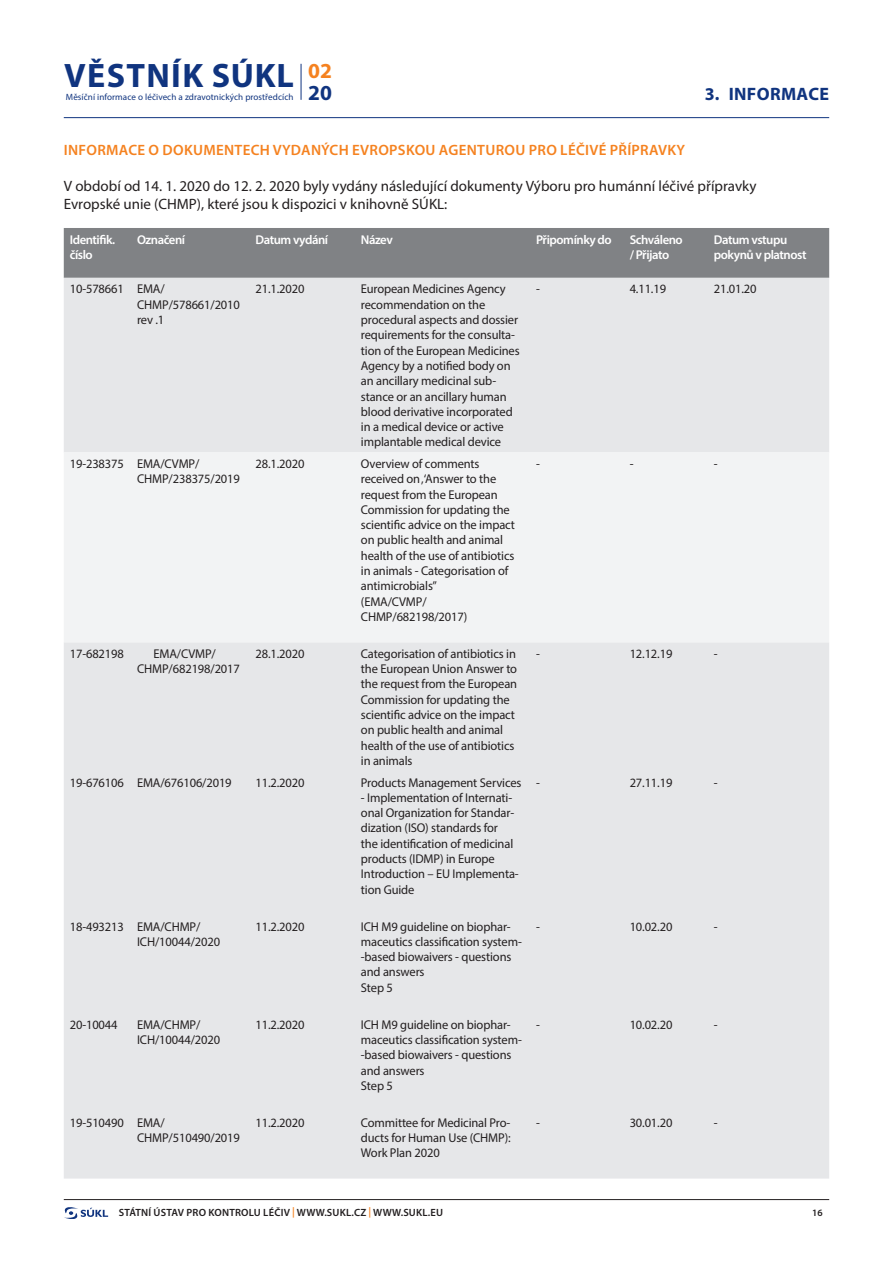
<style>
.page{position:relative;width:893px;height:1263px;background:#fff}
.page>*{position:absolute;margin:0;border:0;box-sizing:border-box;transform-origin:0 0}
.t1{font:700 34.05px "Myriad Pro";letter-spacing:.04em;color:#10347f}
.t2{font:700 21.45px "Myriad Pro";color:#f58220}
.t3{font:700 21.45px "Myriad Pro";color:#10347f}
.t4{font:700 18px "Myriad Pro";letter-spacing:.02em;color:#10347f}
.t5{font:15px/18px "Myriad Pro";color:#231f20}
.t6{font:600 15px "Myriad Pro";letter-spacing:.02em;color:#f58220}
.t7{font:12.75px/15.3px "Myriad Pro";letter-spacing:-.01em;color:#231f20}
.t8{font:600 12.75px/15.3px "Myriad Pro";letter-spacing:-.035em;color:#fff}
.t9{font:600 10.5px "Myriad Pro";letter-spacing:.02em;color:#231f20}
.t10{font:600 9.75px "Myriad Pro";color:#231f20}
.t11{font:9.15px "Myriad Pro";letter-spacing:.01em;color:#10347f}
.s1{color:#f58220}
</style>
<div class="page">
<hr style="left:64px;top:1199px;width:765px;height:1px;background:#231f20">
<svg style="left:64px;top:1207px;width:44px;height:11px"></svg>
<hr style="left:64px;top:117px;width:765px;height:1px;background:#10347f">
<hr style="left:301px;top:64px;width:1px;height:36px;background:#10347f">
<div style="left:64px;top:228px;width:765px;height:50px;background:#808285"></div>
<div style="left:64px;top:278px;width:765px;height:900px;background:#e6e7e9"></div>
<div style="left:64px;top:452px;width:765px;height:190px;background:#f2f3f4"></div>
<h1 class="t1" style="left:64px;top:53px;width:231px">VĚSTNÍK SÚKL</h1>
<p class="t11" style="left:66px;top:91px;width:229px">Měsíční informace o léčivech a zdravotnických prostředcích</p>
<h2 class="t2" style="left:308px;top:57px;width:25px">02</h2>
<h2 class="t3" style="left:308px;top:78px;width:25px">20</h2>
<h3 class="t4" style="left:705px;top:82px;width:126px">3. INFORMACE</h3>
<p class="t6" style="left:64px;top:141px;width:623px">INFORMACE O DOKUMENTECH VYDANÝCH EVROPSKOU AGENTUROU PRO LÉČIVÉ PŘÍPRAVKY</p>
<p class="t5" style="left:64px;top:177px;width:694px">V období od 14. 1. 2020 do 12. 2. 2020 byly vydány následující dokumenty Výboru pro humánní léčivé přípravky<br>Evropské unie (CHMP), které jsou k dispozici v knihovně SÚKL:</p>
<p class="t8" style="left:70px;top:231px;width:47px">Identifik. číslo</p>
<p class="t8" style="left:137px;top:231px;width:50px">Označení</p>
<p class="t8" style="left:255px;top:231px;width:74px">Datum vydání</p>
<p class="t8" style="left:361px;top:231px;width:33px">Název</p>
<p class="t8" style="left:536px;top:231px;width:77px">Připomínky do</p>
<p class="t8" style="left:630px;top:231px;width:55px">Schváleno / Přijato</p>
<p class="t8" style="left:714px;top:231px;width:94px">Datum vstupu pokynů v platnost</p>
<p class="t7" style="left:137px;top:281px;width:104px;text-indent:-67px">10-578661 EMA/<br>CHMP/578661/2010 rev .1</p>
<p class="t7" style="left:255px;top:281px;width:51px">21.1.2020</p>
<p class="t7" style="left:361px;top:281px;width:160px">European Medicines Agency recommendation on the procedural aspects and dossier requirements for the consulta&shy;tion of the European Medicines<br>Agency by a notified body on an ancillary medicinal sub&shy;stance or an ancillary human blood derivative incorporated in a medical device or active implantable medical device</p>
<p class="t7" style="left:536px;top:281px;width:5px">-</p>
<p class="t7" style="left:630px;top:281px;width:38px">4.11.19</p>
<p class="t7" style="left:714px;top:281px;width:44px">21.01.20</p>
<p class="t7" style="left:137px;top:456px;width:104px;text-indent:-67px">19-238375 EMA/CVMP/<br>CHMP/238375/2019</p>
<p class="t7" style="left:255px;top:456px;width:51px">28.1.2020</p>
<p class="t7" style="left:361px;top:456px;width:156px">Overview of comments received on ‚‘Answer to the request from the European<br>Commission for updating the scientific advice on the impact on public health and animal health of the use of antibiotics in animals - Categorisation of antimicrobials”<br>(EMA/CVMP/<br>CHMP/682198/2017)</p>
<p class="t7" style="left:536px;top:456px;width:5px">-</p>
<p class="t7" style="left:630px;top:456px;width:5px">-</p>
<p class="t7" style="left:714px;top:456px;width:5px">-</p>
<p class="t7" style="left:70px;top:646px;width:56px">17-682198</p>
<p class="t7" style="left:137px;top:646px;width:104px;text-align:center">EMA/CVMP/<br>CHMP/682198/2017</p>
<p class="t7" style="left:255px;top:646px;width:51px">28.1.2020</p>
<p class="t7" style="left:361px;top:646px;width:158px">Categorisation of antibiotics in the European Union Answer to the request from the European<br>Commission for updating the scientific advice on the impact on public health and animal health of the use of antibiotics in animals</p>
<p class="t7" style="left:536px;top:646px;width:5px">-</p>
<p class="t7" style="left:630px;top:646px;width:44px">12.12.19</p>
<p class="t7" style="left:714px;top:646px;width:5px">-</p>
<p class="t7" style="left:70px;top:774px;width:163px">19-676106 EMA/676106/2019</p>
<p class="t7" style="left:255px;top:774px;width:51px">11.2.2020</p>
<p class="t7" style="left:361px;top:774px;width:162px">Products Management Services</p>
<p class="t7" style="left:361px;top:790px;width:159px">- Implementation of Internati&shy;onal Organization for Standar&shy;dization (ISO) standards for<br>the identification of medicinal products (IDMP) in Europe<br>Introduction – EU Implementa&shy;tion Guide</p>
<p class="t7" style="left:536px;top:774px;width:5px">-</p>
<p class="t7" style="left:630px;top:774px;width:44px">27.11.19</p>
<p class="t7" style="left:714px;top:774px;width:5px">-</p>
<p class="t7" style="left:137px;top:918px;width:85px;text-indent:-67px">18-493213 EMA/CHMP/<br>ICH/10044/2020</p>
<p class="t7" style="left:255px;top:918px;width:51px">11.2.2020</p>
<p class="t7" style="left:361px;top:918px;width:162px">ICH M9 guideline on biophar&shy;maceutics classification system--based biowaivers - questions and answers<br>Step 5</p>
<p class="t7" style="left:536px;top:918px;width:5px">-</p>
<p class="t7" style="left:630px;top:918px;width:44px">10.02.20</p>
<p class="t7" style="left:714px;top:918px;width:5px">-</p>
<p class="t7" style="left:70px;top:1016px;width:49px">20-10044</p>
<p class="t7" style="left:137px;top:1016px;width:85px">EMA/CHMP/<br>ICH/10044/2020</p>
<p class="t7" style="left:255px;top:1016px;width:51px">11.2.2020</p>
<p class="t7" style="left:361px;top:1016px;width:162px">ICH M9 guideline on biophar&shy;maceutics classification system--based biowaivers - questions and answers<br>Step 5</p>
<p class="t7" style="left:536px;top:1016px;width:5px">-</p>
<p class="t7" style="left:630px;top:1016px;width:44px">10.02.20</p>
<p class="t7" style="left:714px;top:1016px;width:5px">-</p>
<p class="t7" style="left:137px;top:1114px;width:104px;text-indent:-67px">19-510490 EMA/<br>CHMP/510490/2019</p>
<p class="t7" style="left:255px;top:1114px;width:51px">11.2.2020</p>
<p class="t7" style="left:361px;top:1114px;width:151px;text-align:justify">Committee for Medicinal Pro&shy;ducts for Human Use (CHMP):<br>Work Plan 2020</p>
<p class="t7" style="left:536px;top:1114px;width:5px">-</p>
<p class="t7" style="left:630px;top:1114px;width:44px">30.01.20</p>
<p class="t7" style="left:714px;top:1114px;width:5px">-</p>
<p class="t9" style="left:119px;top:1206px;width:326px">STÁTNÍ ÚSTAV PRO KONTROLU LÉČIV <span class="s1">|</span> WWW.SUKL.CZ <span class="s1">|</span> WWW.SUKL.EU</p>
<p class="t10" style="left:812px;top:1207px;width:12px">16</p>
</div>
